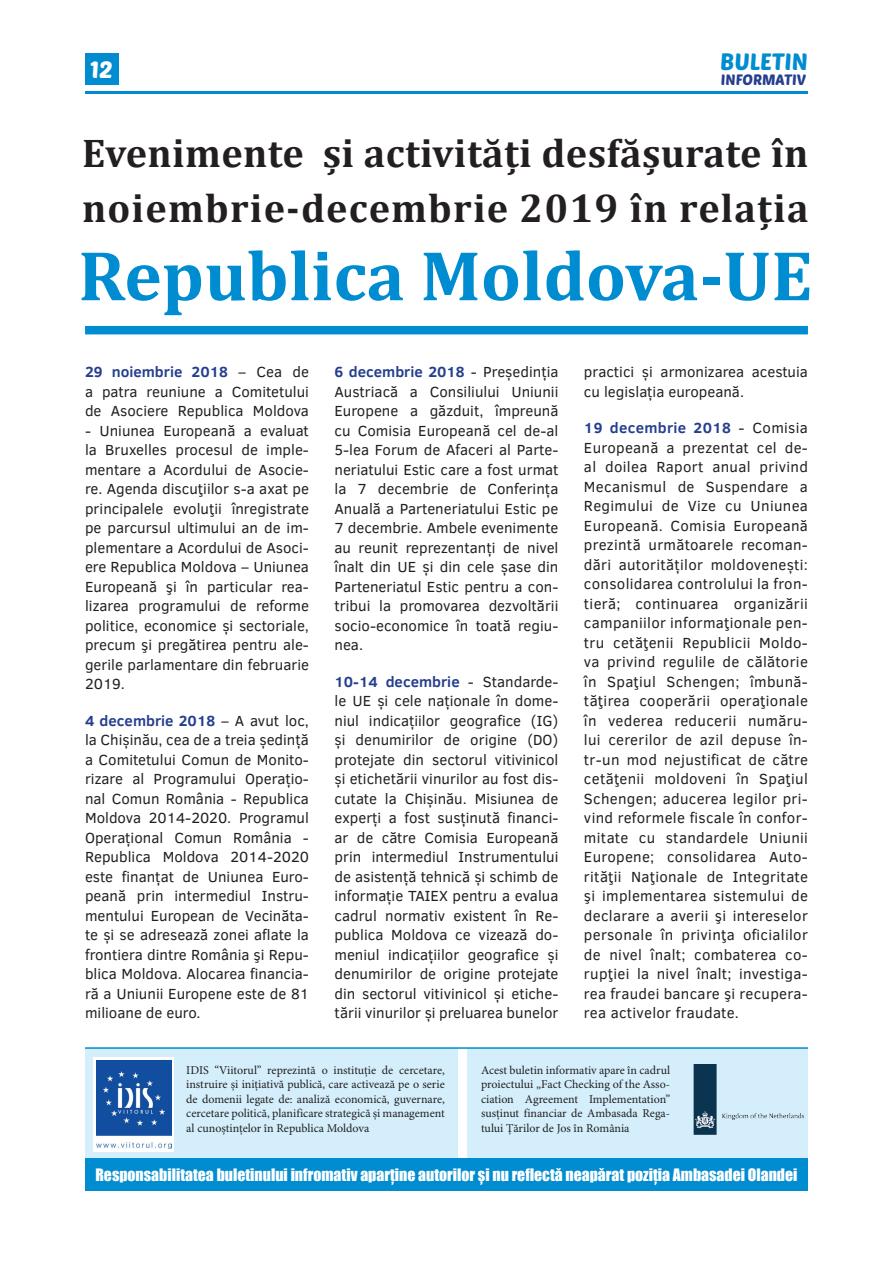
<style>
.page{position:relative;width:893px;height:1263px;background:#fff}
.page>*{position:absolute;margin:0;border:0;box-sizing:border-box;transform-origin:0 0}
.t1{font:700 71.25px "Cambria";color:#008cd0}
.t2{font:700 40.2px/54.4px "Cambria";letter-spacing:.01em;color:#231f20}
.t3{font:23.25px "Poetsen One";color:#008cd0}
.t4{font:23.25px "Poetsen One";color:#fff}
.t5{font:15.75px "Impact";color:#fff}
.t6{font:15px/19.5px "Clear Sans";color:#231f20;text-align:justify}
.t7{font:14.85px "Poetsen One";color:#253f8e}
.t8{font:12px/14.4px "Minion Pro";color:#231f20;text-align:justify}
.s1{font-weight:700;color:#253f8e}
</style>
<div class="page">
<hr style="left:85px;top:91px;width:723px;height:3px;background:#008cd0">
<div style="left:85px;top:53px;width:33px;height:32px;background:#008cd0"></div>
<div style="left:85px;top:1048px;width:372px;height:111px;background:#d4effb"></div>
<div style="left:468px;top:1048px;width:340px;height:111px;background:#d4effb"></div>
<div style="left:85px;top:1158px;width:723px;height:33px;background:#008cd0"></div>
<div style="left:94px;top:1057px;width:80px;height:94px;background:#fff"></div>
<img style="left:96px;top:1060px;width:75px;height:88px">
<img style="left:693px;top:1065px;width:111px;height:70px">
<div style="left:85px;top:326px;width:723px;height:8px;background:#008cd0"></div>
<hr style="left:85px;top:1047px;width:723px;height:2px;background:#008cd0">
<h3 class="t4" style="left:90px;top:55px;width:24px">12</h3>
<h3 class="t3" style="left:720px;top:47px;width:89px">BULETIN</h3>
<p class="t7" style="left:721px;top:70px;width:87px">INFORMATIV</p>
<h2 class="t2" style="left:82px;top:125px;width:728px">Evenimente și activități desfășurate în noiembrie-decembrie 2019 în relația</h2>
<h1 class="t1" style="left:78px;top:226px;width:736px">Republica Moldova-UE</h1>
<p class="t6" style="left:85px;top:362px;width:225px"><span class="s1">29 noiembrie 2018</span> – Cea de a patra reuniune a Comitetului de Asociere Republica Moldova</p>
<p class="t6" style="left:85px;top:421px;width:225px">- Uniunea Europeană a evaluat la Bruxelles procesul de imple&shy;mentare a Acordului de Asocie&shy;re. Agenda discuţiilor s-a axat pe principalele evoluţii înregistrate pe parcursul ultimului an de im&shy;plementare a Acordului de Asoci&shy;ere Republica Moldova – Uniunea Europeană şi în particular rea&shy;lizarea programului de reforme politice, economice și sectoriale, precum şi pregătirea pentru ale&shy;gerile parlamentare din februarie 2019.</p>
<p class="t6" style="left:85px;top:711px;width:225px"><span class="s1">4 decembrie 2018</span> – A avut loc, la Chișinău, cea de a treia ședință a Comitetului Comun de Monito&shy;rizare al Programului Operațio&shy;nal Comun România - Republica Moldova 2014-2020. Programul Operațional Comun România - Republica Moldova 2014-2020 este finanțat de Uniunea Euro&shy;peană prin intermediul Instru&shy;mentului European de Vecinăta&shy;te și se adresează zonei aflate la frontiera dintre România şi Repu&shy;blica Moldova. Alocarea financia&shy;ră a Uniunii Europene este de 81 milioane de euro.</p>
<p class="t6" style="left:334px;top:362px;width:225px"><span class="s1">6 decembrie 2018</span> - Președinția Austriacă a Consiliului Uniunii Europene a găzduit, împreună cu Comisia Europeană cel de-al 5-lea Forum de Afaceri al Parte&shy;neriatului Estic care a fost urmat la 7 decembrie de Conferința Anuală a Parteneriatului Estic pe 7 decembrie. Ambele evenimente au reunit reprezentanți de nivel înalt din UE și din cele șase din Parteneriatul Estic pentru a con&shy;tribui la promovarea dezvoltării socio-economice în toată regiu&shy;nea.</p>
<p class="t6" style="left:334px;top:672px;width:225px"><span class="s1">10-14 decembrie</span> - Standarde&shy;le UE și cele naționale în dome&shy;niul indicațiilor geografice (IG) și denumirilor de origine (DO) protejate din sectorul vitivinicol și etichetării vinurilor au fost dis&shy;cutate la Chișinău. Misiunea de experți a fost susținută financi&shy;ar de către Comisia Europeană prin intermediul Instrumentului de asistență tehnică și schimb de informație TAIEX pentru a evalua cadrul normativ existent în Re&shy;publica Moldova ce vizează do&shy;meniul indicațiilor geografice și denumirilor de origine protejate din sectorul vitivinicol și etiche&shy;tării vinurilor și preluarea bunelor</p>
<p class="t6" style="left:584px;top:362px;width:225px">practici și armonizarea acestuia cu legislația europeană.</p>
<p class="t6" style="left:584px;top:418px;width:225px"><span class="s1">19 decembrie 2018</span> - Comisia Europeană a prezentat cel de&shy;al doilea Raport anual privind Mecanismul de Suspendare a Regimului de Vize cu Uniunea Europeană. Comisia Europeană prezintă următoarele recoman&shy;dări autorităților moldovenești: consolidarea controlului la fron&shy;tieră; continuarea organizării campaniilor informaţionale pen&shy;tru cetăţenii Republicii Moldo&shy;va privind regulile de călătorie în Spaţiul Schengen; îmbună&shy;tăţirea cooperării operaţionale în vederea reducerii număru&shy;lui cererilor de azil depuse în&shy;tr-un mod nejustificat de către cetăţenii moldoveni în Spaţiul Schengen; aducerea legilor pri&shy;vind reformele fiscale în confor&shy;mitate cu standardele Uniunii Europene; consolidarea Auto&shy;rităţii Naţionale de Integritate şi implementarea sistemului de declarare a averii şi intereselor personale în privinţa oficialilor de nivel înalt; combaterea co&shy;rupţiei la nivel înalt; investiga&shy;rea fraudei bancare şi recupera&shy;rea activelor fraudate.</p>
<p class="t8" style="left:186px;top:1063px;width:260px">IDIS “Viitorul” reprezintă o instituţie de cercetare, instruire şi iniţiativă publică, care activează pe o serie de domenii legate de: analiză economică, guvernare, cercetare politică, planificare strategică şi management al cunoştinţelor în Republica Moldova</p>
<p class="t8" style="left:481px;top:1063px;width:191px">Acest buletin informativ apare în cadrul proiectului „Fact Checking of the Asso&shy;ciation Agreement Implementation” susținut financiar de Ambasada Rega&shy;tului Ţărilor de Jos în România</p>
<p class="t5" style="left:95px;top:1162px;width:704px">Responsabilitatea buletinului infromativ aparține autorilor și nu reflectă neapărat poziția Ambasadei Olandei</p>
</div>
